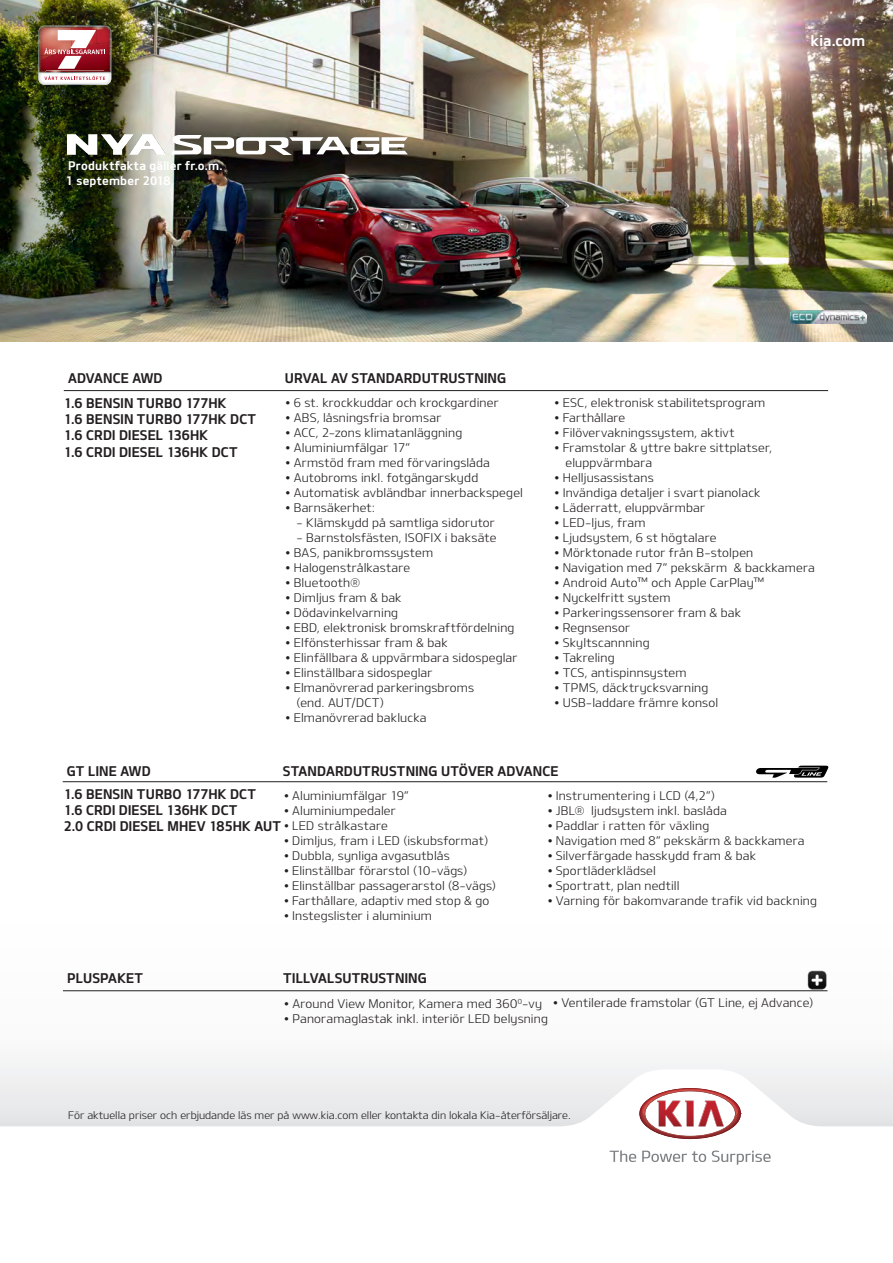
<style>
.page{position:relative;width:893px;height:1263px;background:#fff}
.page>*{position:absolute;margin:0;border:0;box-sizing:border-box;transform-origin:0 0}
.tabelltext-motor{font:15px "Kia OTFB";letter-spacing:.01em;color:#fff}
.t1{font:13.5px "Kia OTFB";letter-spacing:.005em;color:#231f20}
.text_utrustning{font:12px/15px "Kia OTFL";letter-spacing:.015em;color:#231f20}
.t2{font:12px "Kia OTFB";letter-spacing:.02em;color:#fff}
.t3{font:10.5px "Kia OTFL";color:#231f20}
.s1{font-family:"Kia OTFB"}
</style>
<div class="page">
<svg style="left:0;top:1069px;width:893px;height:90px"></svg>
<svg style="left:610px;top:1150px;width:26px;height:12px"></svg>
<svg style="left:642px;top:1151px;width:64px;height:11px"></svg>
<svg style="left:712px;top:1150px;width:59px;height:15px"></svg>
<svg style="left:639px;top:1088px;width:102px;height:51px"></svg>
<img style="left:807px;top:970px;width:20px;height:20px">
<img style="left:0;top:0;width:893px;height:341px">
<hr style="left:64px;top:390px;width:764px;height:1px;background:#231f20">
<svg style="left:171px;top:135px;width:237px;height:20px"></svg>
<img style="left:38px;top:26px;width:73px;height:59px">
<hr style="left:63px;top:781px;width:764px;height:1px;background:#231f20">
<svg style="left:756px;top:766px;width:72px;height:12px"></svg>
<img style="left:68px;top:135px;width:102px;height:20px">
<hr style="left:63px;top:990px;width:764px;height:1px;background:#231f20">
<img style="left:790px;top:310px;width:76px;height:13px">
<p class="t2" style="left:68px;top:158px;width:156px">Produktfakta gäller fr.o.m.</p>
<p class="t2" style="left:66px;top:173px;width:106px">1 september 2018</p>
<p class="tabelltext-motor" style="left:811px;top:31px;width:56px">kia.com</p>
<p class="t1" style="left:68px;top:370px;width:96px">ADVANCE AWD</p>
<p class="t1" style="left:285px;top:370px;width:223px">URVAL AV STANDARDUTRUSTNING</p>
<p class="text_utrustning" style="left:286px;top:395px;width:214px"><span class="s1">•</span> 6 st. krockkuddar och krockgardiner</p>
<p class="text_utrustning" style="left:286px;top:410px;width:157px"><span class="s1">•</span> ABS, låsningsfria bromsar</p>
<p class="text_utrustning" style="left:286px;top:425px;width:178px"><span class="s1">•</span> ACC, 2-zons klimatanläggning</p>
<p class="text_utrustning" style="left:286px;top:440px;width:126px"><span class="s1">•</span> Aluminiumfälgar 17”</p>
<p class="text_utrustning" style="left:286px;top:455px;width:205px"><span class="s1">•</span> Armstöd fram med förvaringslåda</p>
<p class="text_utrustning" style="left:286px;top:470px;width:194px"><span class="s1">•</span> Autobroms inkl. fotgängarskydd</p>
<p class="text_utrustning" style="left:286px;top:485px;width:238px"><span class="s1">•</span> Automatisk avbländbar innerbackspegel</p>
<p class="text_utrustning" style="left:286px;top:500px;width:91px"><span class="s1">•</span> Barnsäkerhet:</p>
<p class="text_utrustning" style="left:297px;top:515px;width:200px">- Klämskydd på samtliga sidorutor</p>
<p class="text_utrustning" style="left:297px;top:530px;width:201px">- Barnstolsfästen, ISOFIX i baksäte</p>
<p class="text_utrustning" style="left:286px;top:545px;width:149px"><span class="s1">•</span> BAS, panikbromssystem</p>
<p class="text_utrustning" style="left:286px;top:560px;width:126px"><span class="s1">•</span> Halogenstrålkastare</p>
<p class="text_utrustning" style="left:286px;top:575px;width:76px"><span class="s1">•</span> Bluetooth®</p>
<p class="text_utrustning" style="left:286px;top:590px;width:117px"><span class="s1">•</span> Dimljus fram &amp; bak</p>
<p class="text_utrustning" style="left:286px;top:605px;width:114px"><span class="s1">•</span> Dödavinkelvarning</p>
<p class="text_utrustning" style="left:286px;top:620px;width:230px"><span class="s1">•</span> EBD, elektronisk bromskraftfördelning</p>
<p class="text_utrustning" style="left:286px;top:635px;width:163px"><span class="s1">•</span> Elfönsterhissar fram &amp; bak</p>
<p class="text_utrustning" style="left:286px;top:650px;width:233px"><span class="s1">•</span> Elinfällbara &amp; uppvärmbara sidospeglar</p>
<p class="text_utrustning" style="left:286px;top:665px;width:148px"><span class="s1">•</span> Elinställbara sidospeglar</p>
<p class="text_utrustning" style="left:297px;top:680px;width:179px;text-indent:-11px"><span class="s1">•</span> Elmanövrerad parkeringsbroms (end. AUT/DCT)</p>
<p class="text_utrustning" style="left:286px;top:710px;width:142px"><span class="s1">•</span> Elmanövrerad baklucka</p>
<p class="t1" style="left:64px;top:395px;width:164px">1.6 BENSIN TURBO 177HK</p>
<p class="t1" style="left:64px;top:411px;width:194px">1.6 BENSIN TURBO 177HK DCT</p>
<p class="t1" style="left:64px;top:427px;width:146px">1.6 CRDI DIESEL 136HK</p>
<p class="t1" style="left:64px;top:443px;width:175px">1.6 CRDI DIESEL 136HK DCT</p>
<p class="text_utrustning" style="left:555px;top:395px;width:212px"><span class="s1">•</span> ESC, elektronisk stabilitetsprogram</p>
<p class="text_utrustning" style="left:555px;top:410px;width:72px"><span class="s1">•</span> Farthållare</p>
<p class="text_utrustning" style="left:555px;top:425px;width:181px"><span class="s1">•</span> Filövervakningssystem, aktivt</p>
<p class="text_utrustning" style="left:566px;top:440px;width:208px;text-indent:-11px"><span class="s1">•</span> Framstolar &amp; yttre bakre sittplatser, eluppvärmbara</p>
<p class="text_utrustning" style="left:555px;top:470px;width:100px"><span class="s1">•</span> Helljusassistans</p>
<p class="text_utrustning" style="left:555px;top:485px;width:207px"><span class="s1">•</span> Invändiga detaljer i svart pianolack</p>
<p class="text_utrustning" style="left:555px;top:500px;width:152px"><span class="s1">•</span> Läderratt, eluppvärmbar</p>
<p class="text_utrustning" style="left:555px;top:515px;width:92px"><span class="s1">•</span> LED-ljus, fram</p>
<p class="text_utrustning" style="left:555px;top:530px;width:163px"><span class="s1">•</span> Ljudsystem, 6 st högtalare</p>
<p class="text_utrustning" style="left:555px;top:545px;width:200px"><span class="s1">•</span> Mörktonade rutor från B-stolpen</p>
<p class="text_utrustning" style="left:555px;top:560px;width:261px"><span class="s1">•</span> Navigation med 7” pekskärm &amp; backkamera</p>
<p class="text_utrustning" style="left:555px;top:575px;width:211px"><span class="s1">•</span> Android Auto™ och Apple CarPlay™</p>
<p class="text_utrustning" style="left:555px;top:590px;width:117px"><span class="s1">•</span> Nyckelfritt system</p>
<p class="text_utrustning" style="left:555px;top:605px;width:188px"><span class="s1">•</span> Parkeringssensorer fram &amp; bak</p>
<p class="text_utrustning" style="left:555px;top:620px;width:77px"><span class="s1">•</span> Regnsensor</p>
<p class="text_utrustning" style="left:555px;top:635px;width:96px"><span class="s1">•</span> Skyltscannning</p>
<p class="text_utrustning" style="left:555px;top:650px;width:61px"><span class="s1">•</span> Takreling</p>
<p class="text_utrustning" style="left:555px;top:665px;width:133px"><span class="s1">•</span> TCS, antispinnsystem</p>
<p class="text_utrustning" style="left:555px;top:680px;width:155px"><span class="s1">•</span> TPMS, däcktrycksvarning</p>
<p class="text_utrustning" style="left:555px;top:695px;width:165px"><span class="s1">•</span> USB-laddare främre konsol</p>
<p class="t1" style="left:67px;top:762px;width:85px">GT LINE AWD</p>
<p class="t1" style="left:283px;top:762px;width:277px">STANDARDUTRUSTNING UTÖVER ADVANCE</p>
<p class="text_utrustning" style="left:284px;top:787px;width:126px"><span class="s1">•</span> Aluminiumfälgar 19”</p>
<p class="text_utrustning" style="left:284px;top:802px;width:113px"><span class="s1">•</span> Aluminiumpedaler</p>
<p class="text_utrustning" style="left:284px;top:817px;width:105px"><span class="s1">•</span> LED strålkastare</p>
<p class="text_utrustning" style="left:284px;top:832px;width:205px"><span class="s1">•</span> Dimljus, fram i LED (iskubsformat)</p>
<p class="text_utrustning" style="left:284px;top:847px;width:167px"><span class="s1">•</span> Dubbla, synliga avgasutblås</p>
<p class="text_utrustning" style="left:284px;top:862px;width:184px"><span class="s1">•</span> Elinställbar förarstol (10-vägs)</p>
<p class="text_utrustning" style="left:284px;top:877px;width:213px"><span class="s1">•</span> Elinställbar passagerarstol (8-vägs)</p>
<p class="text_utrustning" style="left:284px;top:892px;width:207px"><span class="s1">•</span> Farthållare, adaptiv med stop &amp; go</p>
<p class="text_utrustning" style="left:284px;top:907px;width:149px"><span class="s1">•</span> Instegslister i aluminium</p>
<p class="t1" style="left:64px;top:785px;width:194px">1.6 BENSIN TURBO 177HK DCT</p>
<p class="t1" style="left:64px;top:802px;width:175px">1.6 CRDI DIESEL 136HK DCT</p>
<p class="t1" style="left:64px;top:818px;width:219px">2.0 CRDI DIESEL MHEV 185HK AUT</p>
<p class="text_utrustning" style="left:548px;top:787px;width:168px"><span class="s1">•</span> Instrumentering i LCD (4,2”)</p>
<p class="text_utrustning" style="left:548px;top:802px;width:180px"><span class="s1">•</span> JBL® ljudsystem inkl. baslåda</p>
<p class="text_utrustning" style="left:548px;top:817px;width:163px"><span class="s1">•</span> Paddlar i ratten för växling</p>
<p class="text_utrustning" style="left:548px;top:832px;width:258px"><span class="s1">•</span> Navigation med 8” pekskärm &amp; backkamera</p>
<p class="text_utrustning" style="left:548px;top:847px;width:210px"><span class="s1">•</span> Silverfärgade hasskydd fram &amp; bak</p>
<p class="text_utrustning" style="left:548px;top:862px;width:109px"><span class="s1">•</span> Sportläderklädsel</p>
<p class="text_utrustning" style="left:548px;top:877px;width:133px"><span class="s1">•</span> Sportratt, plan nedtill</p>
<p class="text_utrustning" style="left:548px;top:892px;width:270px"><span class="s1">•</span> Varning för bakomvarande trafik vid backning</p>
<p class="t1" style="left:67px;top:970px;width:78px">PLUSPAKET</p>
<p class="t1" style="left:283px;top:970px;width:145px">TILLVALSUTRUSTNING</p>
<p class="text_utrustning" style="left:285px;top:995px;width:259px"><span class="s1">•</span> Around View Monitor, Kamera med 360<sup>0</sup>-vy</p>
<p class="text_utrustning" style="left:285px;top:1010px;width:265px"><span class="s1">•</span> Panoramaglastak inkl. interiör LED belysning</p>
<p class="text_utrustning" style="left:554px;top:994px;width:261px"><span class="s1">•</span> Ventilerade framstolar (GT Line, ej Advance)</p>
<p class="t3" style="left:68px;top:1108px;width:504px">För aktuella priser och erbjudande läs mer på www.kia.com eller kontakta din lokala Kia-återförsäljare.</p>
</div>
